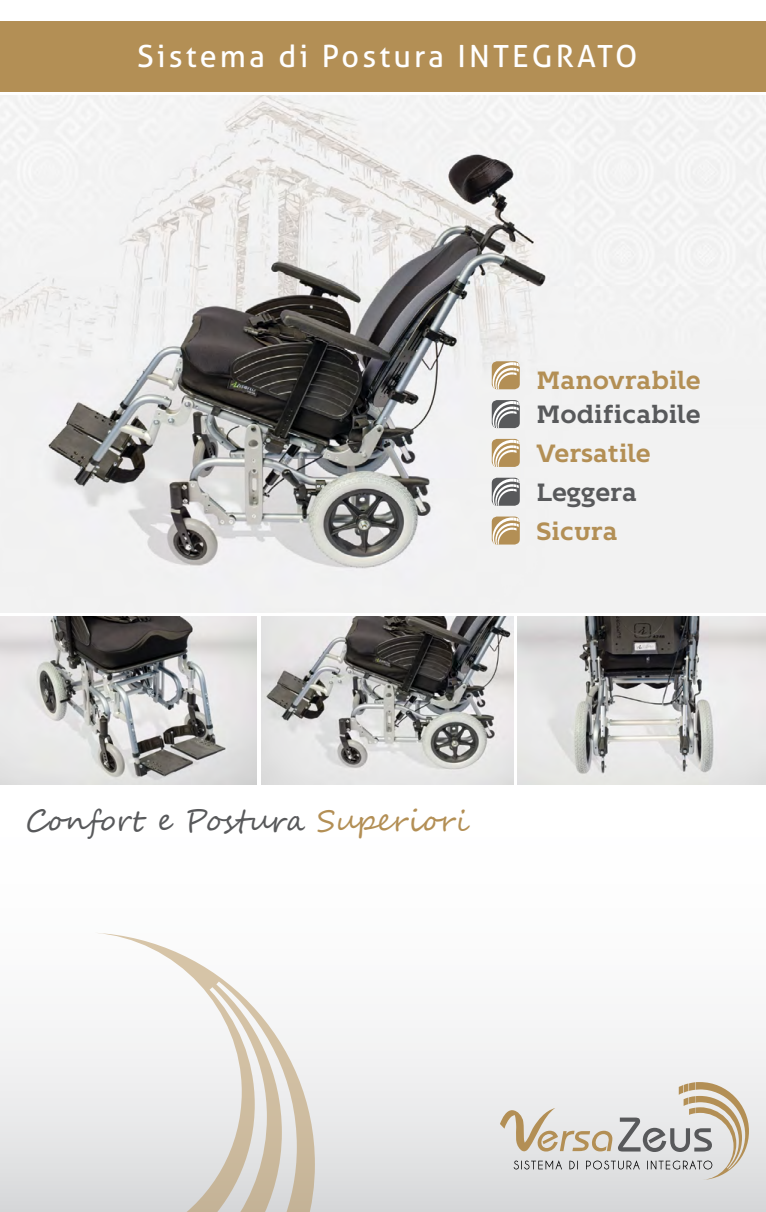
<style>
.page{position:relative;width:766px;height:1212px;background:#fff}
.page>*{position:absolute;margin:0;border:0;box-sizing:border-box;transform-origin:0 0}
.t1{font:30.6px "Aller";letter-spacing:.1em;color:#fff}
.t2{font:30px "Segoe Script";color:#58595b}
.t3{font:700 24.9px "Kontrapunkt Bob";color:#b38f55}
.t4{font:700 24.9px "Kontrapunkt Bob";color:#58595b}
.s1{color:#b38f55}
</style>
<div class="page">
<div style="left:0;top:724px;width:765px;height:488px;background:linear-gradient(to bottom,#fff,#e2e2e4)"></div>
<img style="left:261px;top:617px;width:252px;height:168px">
<img style="left:517px;top:617px;width:248px;height:168px">
<img style="left:0;top:617px;width:257px;height:168px">
<svg style="left:94px;top:933px;width:221px;height:279px"></svg>
<img style="left:0;top:96px;width:765px;height:516px">
<div style="left:0;top:21px;width:765px;height:70px;background:#b38f55"></div>
<svg style="left:500px;top:1082px;width:248px;height:98px;background:#d7d3cd"></svg>
<svg style="left:491px;top:439px;width:28px;height:28px"></svg>
<svg style="left:492px;top:440px;width:28px;height:27px"></svg>
<svg style="left:491px;top:478px;width:28px;height:28px"></svg>
<svg style="left:492px;top:479px;width:28px;height:27px"></svg>
<svg style="left:491px;top:361px;width:28px;height:28px"></svg>
<svg style="left:492px;top:362px;width:28px;height:27px"></svg>
<svg style="left:491px;top:516px;width:28px;height:28px"></svg>
<svg style="left:492px;top:517px;width:28px;height:27px"></svg>
<svg style="left:491px;top:400px;width:28px;height:28px"></svg>
<svg style="left:492px;top:401px;width:28px;height:27px"></svg>
<p class="t1" style="left:137px;top:38px;width:501px">Sistema di Postura INTEGRATO</p>
<p class="t3" style="left:536px;top:366px;width:166px">Manovrabile</p>
<p class="t4" style="left:536px;top:400px;width:165px">Modificabile</p>
<p class="t3" style="left:536px;top:439px;width:116px">Versatile</p>
<p class="t4" style="left:536px;top:478px;width:102px">Leggera</p>
<p class="t3" style="left:536px;top:517px;width:83px">Sicura</p>
<p class="t2" style="left:26px;top:796px;width:445px">Confort e Postura <span class="s1">Superiori</span></p>
</div>
